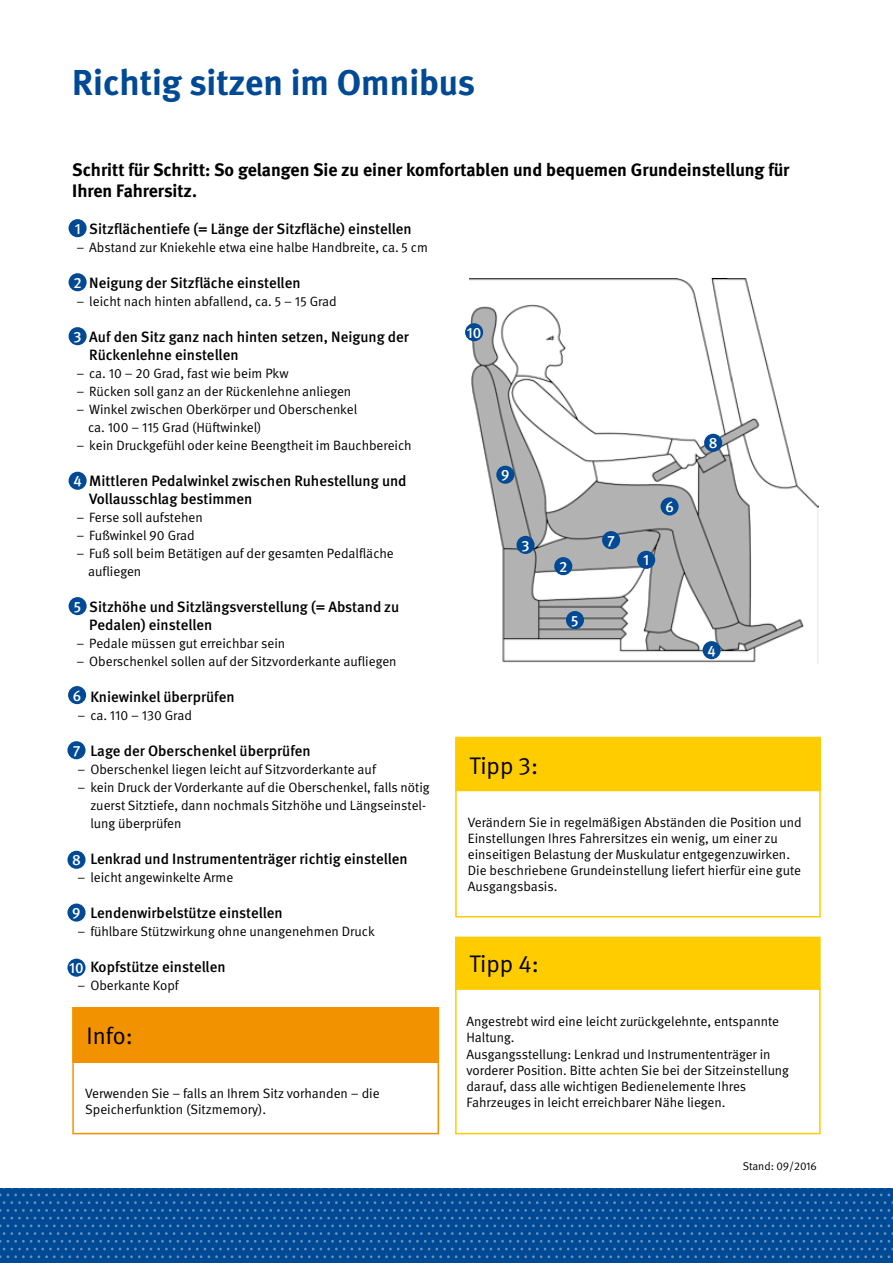
<style>
.page{position:relative;width:893px;height:1263px;background:#fff}
.page>*{position:absolute;margin:0;border:0;box-sizing:border-box;transform-origin:0 0}
.t1{font:700 36px "DGUV Meta";color:#004994}
.t2{font:24px "DGUV Meta";color:#000}
.t3{font:700 18px/21.6px "DGUV Meta";color:#000}
.t4{font:500 15px/18px "DGUV Meta";color:#000}
.t5{font:500 15px "DGUV Meta";color:#fff}
.t6{font:13.5px/16.2px "DGUV Meta";color:#000}
.t7{font:11.25px "DGUV Meta";color:#000}
.s1{color:#fff}
</style>
<div class="page">
<div style="left:0;top:1188px;width:893px;height:75px;background:#004994"></div>
<svg style="left:0;top:1188px;width:893px;height:70px"></svg>
<div style="left:455px;top:737px;width:366px;height:180px;border:2px solid #fc0"></div>
<div style="left:456px;top:739px;width:364px;height:51px;background:#fc0"></div>
<div style="left:455px;top:738px;width:366px;height:53px;border:2px solid #fc0"></div>
<div style="left:455px;top:988px;width:366px;height:146px;border:2px solid #fc0"></div>
<div style="left:456px;top:937px;width:364px;height:52px;background:#fc0"></div>
<div style="left:455px;top:936px;width:366px;height:54px;border:2px solid #fc0"></div>
<div style="left:72px;top:1007px;width:367px;height:127px;border:2px solid #f39200"></div>
<div style="left:73px;top:1008px;width:365px;height:54px;background:#f39200"></div>
<div style="left:72px;top:1007px;width:367px;height:56px;border:2px solid #f39200"></div>
<img style="left:469px;top:278px;width:349px;height:385px">
<div style="left:637px;top:551px;width:18px;height:18px;background:#004994;border-radius:50%"></div>
<div style="left:554px;top:557px;width:18px;height:18px;background:#004994;border-radius:50%"></div>
<div style="left:516px;top:536px;width:19px;height:18px;background:#004994;border-radius:50%"></div>
<div style="left:703px;top:641px;width:18px;height:18px;background:#004994;border-radius:50%"></div>
<div style="left:566px;top:611px;width:18px;height:18px;background:#004994;border-radius:50%"></div>
<div style="left:660px;top:497px;width:19px;height:18px;background:#004994;border-radius:50%"></div>
<div style="left:602px;top:531px;width:18px;height:18px;background:#004994;border-radius:50%"></div>
<div style="left:704px;top:434px;width:18px;height:18px;background:#004994;border-radius:50%"></div>
<div style="left:496px;top:466px;width:18px;height:18px;background:#004994;border-radius:50%"></div>
<div style="left:465px;top:323px;width:18px;height:18px;background:#004994;border-radius:50%"></div>
<div style="left:69px;top:219px;width:18px;height:18px;background:#004994;border-radius:50%"></div>
<div style="left:69px;top:273px;width:18px;height:18px;background:#004994;border-radius:50%"></div>
<div style="left:69px;top:327px;width:18px;height:18px;background:#004994;border-radius:50%"></div>
<div style="left:69px;top:472px;width:18px;height:18px;background:#004994;border-radius:50%"></div>
<div style="left:69px;top:597px;width:18px;height:18px;background:#004994;border-radius:50%"></div>
<div style="left:68px;top:686px;width:18px;height:18px;background:#004994;border-radius:50%"></div>
<div style="left:67px;top:741px;width:19px;height:18px;background:#004994;border-radius:50%"></div>
<div style="left:67px;top:851px;width:19px;height:18px;background:#004994;border-radius:50%"></div>
<div style="left:67px;top:903px;width:19px;height:19px;background:#004994;border-radius:50%"></div>
<div style="left:67px;top:959px;width:19px;height:18px;background:#004994;border-radius:50%"></div>
<h1 class="t1" style="left:72px;top:61px;width:404px">Richtig sitzen im Omnibus</h1>
<h3 class="t3" style="left:72px;top:159px;width:719px">Schritt für Schritt: So gelangen Sie zu einer komfortablen und bequemen Grundeinstellung für<br>Ihren Fahrersitz.</h3>
<p class="t4" style="left:89px;top:220px;width:324px">Sitzflächentiefe (= Länge der Sitzfläche) einstellen</p>
<p class="t6" style="left:77px;top:240px;width:353px">– Abstand zur Kniekehle etwa eine halbe Handbreite, ca. 5 cm</p>
<p class="t4" style="left:89px;top:274px;width:213px">Neigung der Sitzfläche einstellen</p>
<p class="t6" style="left:77px;top:294px;width:262px">– leicht nach hinten abfallend, ca. 5 – 15 Grad</p>
<p class="t4" style="left:89px;top:328px;width:321px">Auf den Sitz ganz nach hinten setzen, Neigung der<br>Rückenlehne einstellen</p>
<p class="t6" style="left:77px;top:366px;width:214px">– ca. 10 – 20 Grad, fast wie beim Pkw</p>
<p class="t6" style="left:77px;top:384px;width:276px">– Rücken soll ganz an der Rückenlehne anliegen</p>
<p class="t6" style="left:88px;top:401px;width:271px;line-height:18px;text-indent:-12px">– Winkel zwischen Oberkörper und Oberschenkel ca. 100 – 115 Grad (Hüftwinkel)</p>
<p class="t6" style="left:77px;top:438px;width:337px">– kein Druckgefühl oder keine Beengtheit im Bauchbereich</p>
<p class="t4" style="left:89px;top:472px;width:319px">Mittleren Pedalwinkel zwischen Ruhestellung und<br>Vollausschlag bestimmen</p>
<p class="t6" style="left:77px;top:510px;width:128px">– Ferse soll aufstehen</p>
<p class="t6" style="left:77px;top:528px;width:120px">– Fußwinkel 90 Grad</p>
<p class="t6" style="left:88px;top:545px;width:307px;line-height:18px;text-indent:-12px">– Fuß soll beim Betätigen auf der gesamten Pedalfläche aufliegen</p>
<p class="t4" style="left:89px;top:598px;width:311px">Sitzhöhe und Sitzlängsverstellung (= Abstand zu<br>Pedalen) einstellen</p>
<p class="t6" style="left:77px;top:636px;width:210px">– Pedale müssen gut erreichbar sein</p>
<p class="t6" style="left:77px;top:654px;width:322px">– Oberschenkel sollen auf der Sitzvorderkante aufliegen</p>
<p class="t5" style="left:75px;top:220px;width:7px">1</p>
<p class="t5" style="left:73px;top:274px;width:10px">2</p>
<p class="t5" style="left:74px;top:328px;width:10px">3</p>
<p class="t5" style="left:73px;top:472px;width:10px">4</p>
<p class="t5" style="left:74px;top:598px;width:9px">5</p>
<p class="t5" style="left:73px;top:687px;width:10px">6</p>
<p class="t4" style="left:90px;top:688px;width:146px">Kniewinkel überprüfen</p>
<p class="t6" style="left:78px;top:708px;width:116px">– ca. 110 – 130 Grad</p>
<p class="t4" style="left:90px;top:742px;width:222px">Lage der Oberschenkel überprüfen</p>
<p class="t6" style="left:78px;top:762px;width:300px">– Oberschenkel liegen leicht auf Sitzvorderkante auf</p>
<p class="t6" style="left:90px;top:779px;width:341px;line-height:18px;text-indent:-13px">– kein Druck der Vorderkante auf die Oberschenkel, falls nötig zuerst Sitztiefe, dann nochmals Sitzhöhe und Längseinstel&shy;lung überprüfen</p>
<p class="t4" style="left:90px;top:850px;width:319px">Lenkrad und Instrumententräger richtig einstellen</p>
<p class="t6" style="left:78px;top:870px;width:157px">– leicht angewinkelte Arme</p>
<p class="t4" style="left:90px;top:904px;width:194px">Lendenwirbelstütze einstellen</p>
<p class="t6" style="left:78px;top:924px;width:299px">– fühlbare Stützwirkung ohne unangenehmen Druck</p>
<p class="t4" style="left:69px;top:958px;width:158px"><span class="s1">10</span> Kopfstütze einstellen</p>
<p class="t6" style="left:78px;top:978px;width:103px">– Oberkante Kopf</p>
<p class="t5" style="left:73px;top:742px;width:9px">7</p>
<p class="t5" style="left:72px;top:851px;width:10px">8</p>
<p class="t5" style="left:72px;top:904px;width:10px">9</p>
<p class="t5" style="left:467px;top:324px;width:16px">10</p>
<p class="t5" style="left:501px;top:466px;width:10px">9</p>
<p class="t5" style="left:521px;top:537px;width:10px">3</p>
<p class="t5" style="left:559px;top:558px;width:10px">2</p>
<p class="t5" style="left:571px;top:612px;width:9px">5</p>
<p class="t5" style="left:607px;top:532px;width:9px">7</p>
<p class="t5" style="left:643px;top:552px;width:7px">1</p>
<p class="t5" style="left:665px;top:498px;width:10px">6</p>
<p class="t5" style="left:709px;top:434px;width:10px">8</p>
<p class="t5" style="left:707px;top:642px;width:10px">4</p>
<h2 class="t2" style="left:469px;top:752px;width:70px">Tipp 3:</h2>
<p class="t6" style="left:468px;top:814px;width:335px">Verändern Sie in regelmäßigen Abständen die Position und Einstellungen Ihres Fahrersitzes ein wenig, um einer zu einseitigen Belastung der Muskulatur entgegenzuwirken.<br>Die beschriebene Grundeinstellung liefert hierfür eine gute Ausgangsbasis.</p>
<h2 class="t2" style="left:469px;top:950px;width:71px">Tipp 4:</h2>
<h2 class="t2" style="left:87px;top:1022px;width:48px">Info:</h2>
<p class="t6" style="left:466px;top:1014px;width:324px">Angestrebt wird eine leicht zurückgelehnte, entspannte Haltung.<br>Ausgangsstellung: Lenkrad und Instrumententräger in vorderer Position. Bitte achten Sie bei der Sitzeinstellung darauf, dass alle wichtigen Bedienelemente Ihres Fahrzeuges in leicht erreichbarer Nähe liegen.</p>
<p class="t6" style="left:85px;top:1085px;width:296px">Verwenden Sie – falls an Ihrem Sitz vorhanden – die<br>Speicherfunktion (Sitzmemory).</p>
<p class="t7" style="left:743px;top:1160px;width:76px">Stand: 09/2016</p>
</div>
